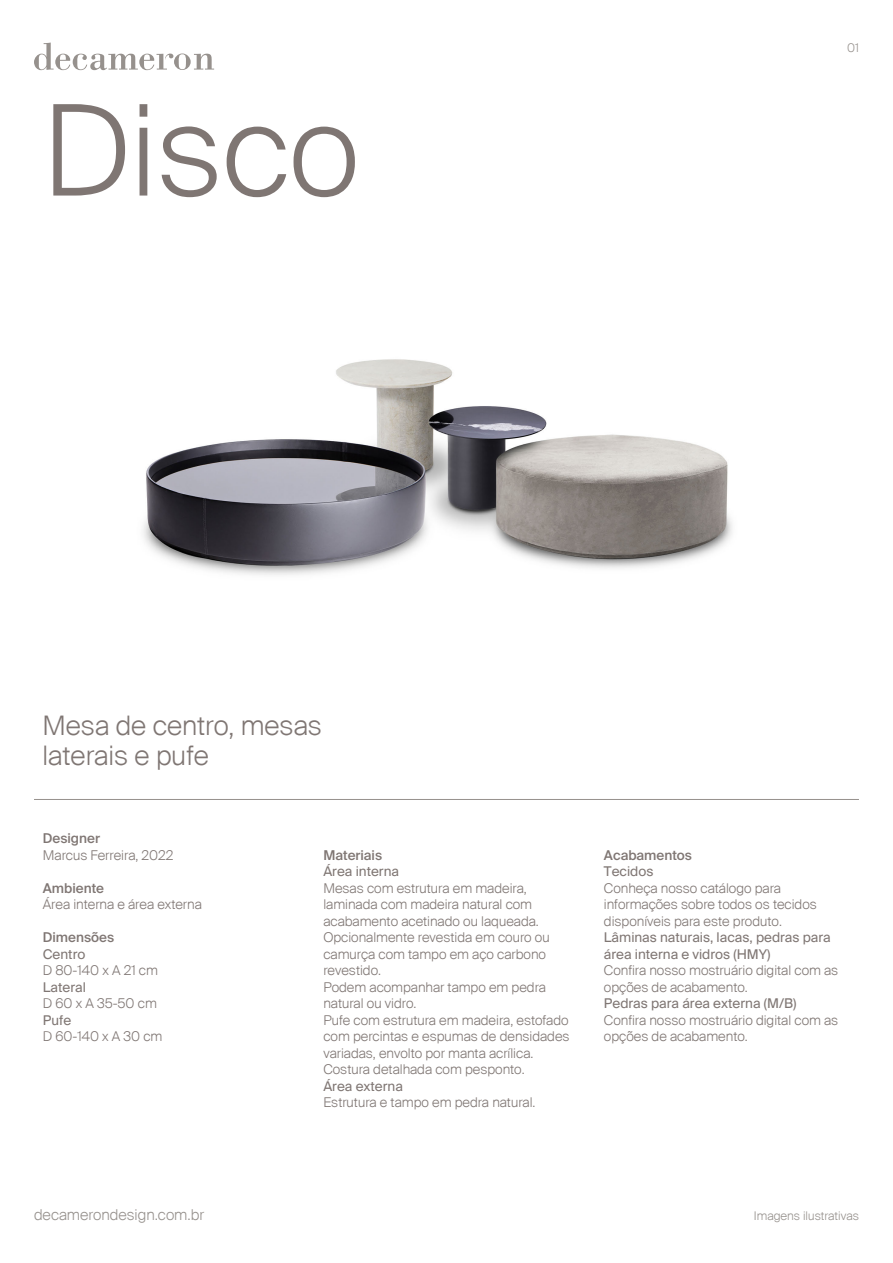
<style>
.page{position:relative;width:893px;height:1263px;background:#fff}
.page>*{position:absolute;margin:0;border:0;box-sizing:border-box;transform-origin:0 0}
.t1{font:300 126px "Suisse Intl";color:#7f7673}
.t2{font:300 27px/30px "Suisse Intl";color:#7f7673}
.t3{font:300 15px "Suisse Intl";color:#96918d}
.t4{font:300 13.5px/16.5px "Suisse Intl";color:#7f7673}
.t5{font:13.5px/16.5px "Suisse Intl";color:#7f7673}
.t6{font:500 13.5px "Suisse Intl";color:#7f7673}
.t7{font:300 12px "Suisse Intl";color:#96918d}
</style>
<div class="page">
<svg style="left:34px;top:43px;width:180px;height:27px"></svg>
<hr style="left:34px;top:799px;width:825px;height:1px;background:#96918d">
<img style="left:143px;top:359px;width:589px;height:216px">
<h1 class="t1" style="left:43px;top:78px;width:318px">Disco</h1>
<p class="t7" style="left:847px;top:40px;width:13px">01</p>
<h2 class="t2" style="left:43px;top:711px;width:281px">Mesa de centro, mesas laterais e pufe</h2>
<p class="t6" style="left:43px;top:831px;width:59px">Designer</p>
<p class="t4" style="left:43px;top:847px;width:132px">Marcus Ferreira, 2022</p>
<p class="t6" style="left:43px;top:880px;width:63px">Ambiente</p>
<p class="t4" style="left:43px;top:896px;width:160px">Área interna e área externa</p>
<p class="t6" style="left:43px;top:930px;width:73px">Dimensões</p>
<p class="t5" style="left:43px;top:946px;width:44px">Centro</p>
<p class="t4" style="left:43px;top:962px;width:117px">D 80-140 x A 21 cm</p>
<p class="t5" style="left:43px;top:979px;width:44px">Lateral</p>
<p class="t4" style="left:43px;top:995px;width:115px">D 60 x A 35-50 cm</p>
<p class="t5" style="left:43px;top:1012px;width:30px">Pufe</p>
<p class="t4" style="left:43px;top:1028px;width:121px">D 60-140 x A 30 cm</p>
<p class="t6" style="left:323px;top:847px;width:60px">Materiais</p>
<p class="t5" style="left:323px;top:863px;width:77px">Área interna</p>
<p class="t4" style="left:323px;top:880px;width:248px">Mesas com estrutura em madeira, laminada com madeira natural com acabamento acetinado ou laqueada.<br>Opcionalmente revestida em couro ou camurça com tampo em aço carbono revestido.<br>Podem acompanhar tampo em pedra natural ou vidro.<br>Pufe com estrutura em madeira, estofado com percintas e espumas de densidades variadas, envolto por manta acrílica.<br>Costura detalhada com pesponto.</p>
<p class="t5" style="left:323px;top:1078px;width:81px">Área externa</p>
<p class="t4" style="left:323px;top:1094px;width:214px">Estrutura e tampo em pedra natural.</p>
<p class="t6" style="left:604px;top:847px;width:90px">Acabamentos</p>
<p class="t5" style="left:604px;top:863px;width:51px">Tecidos</p>
<p class="t4" style="left:604px;top:880px;width:214px">Conheça nosso catálogo para informações sobre todos os tecidos disponíveis para este produto.</p>
<p class="t5" style="left:604px;top:929px;width:228px">Lâminas naturais, lacas, pedras para área interna e vidros (HMY)</p>
<p class="t4" style="left:604px;top:962px;width:236px">Confira nosso mostruário digital com as opções de acabamento.</p>
<p class="t5" style="left:604px;top:995px;width:194px">Pedras para área externa (M/B)</p>
<p class="t4" style="left:604px;top:1012px;width:236px">Confira nosso mostruário digital com as opções de acabamento.</p>
<p class="t3" style="left:34px;top:1206px;width:172px">decamerondesign.com.br</p>
<p class="t7" style="left:754px;top:1209px;width:106px">Imagens ilustrativas</p>
</div>
